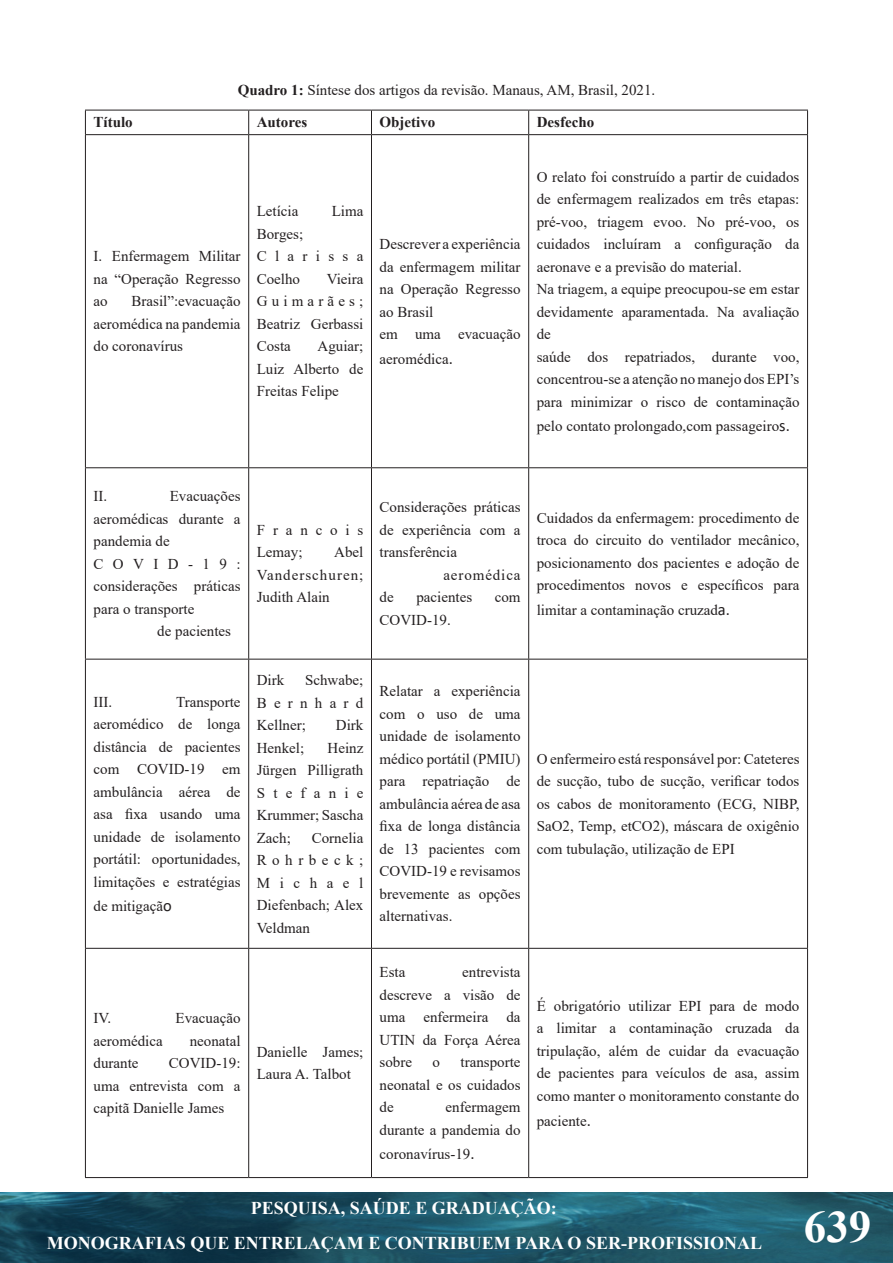
<style>
.page{position:relative;width:893px;height:1263px;background:#fff}
.page>*{position:absolute;margin:0;border:0;box-sizing:border-box;transform-origin:0 0}
.t1{font:700 45px "Times New Roman";color:#fff}
.t2{font:700 18px/35.5px "Times New Roman";color:#fff;text-align:center}
.t3{font:15px/22.5px "Times New Roman";color:#231f20;text-align:justify}
.t4{font:700 15px "Times New Roman";color:#231f20}
.t5{font:15px/22.5px "Times New Roman";letter-spacing:.555em;color:#231f20}
.t6{font:15px/22.5px "Times New Roman";letter-spacing:.525em;color:#231f20}
.t7{font:15px "Times New Roman";letter-spacing:.06em;color:#231f20}
.s1{font-weight:700}
.s2{font-family:"Calibri";font-size:16.5px}
</style>
<div class="page">
<img style="left:0;top:1193px;width:893px;height:70px">
<hr style="left:85px;top:110px;width:164px;height:1px;background:#231f20">
<svg style="left:85px;top:110px;width:1px;height:24px"></svg>
<hr style="left:249px;top:110px;width:122px;height:1px;background:#231f20">
<svg style="left:248px;top:110px;width:1px;height:24px"></svg>
<hr style="left:371px;top:110px;width:158px;height:1px;background:#231f20">
<svg style="left:371px;top:110px;width:1px;height:24px"></svg>
<hr style="left:529px;top:110px;width:279px;height:1px;background:#231f20">
<svg style="left:528px;top:110px;width:1px;height:24px"></svg>
<svg style="left:807px;top:110px;width:1px;height:24px"></svg>
<hr style="left:85px;top:134px;width:164px;height:1px;background:#231f20">
<hr style="left:85px;top:135px;width:1px;height:332px;background:#231f20">
<hr style="left:249px;top:134px;width:122px;height:1px;background:#231f20">
<hr style="left:248px;top:135px;width:1px;height:332px;background:#231f20">
<hr style="left:371px;top:134px;width:158px;height:1px;background:#231f20">
<hr style="left:371px;top:135px;width:1px;height:332px;background:#231f20">
<hr style="left:529px;top:134px;width:279px;height:1px;background:#231f20">
<hr style="left:528px;top:135px;width:1px;height:332px;background:#231f20">
<hr style="left:807px;top:135px;width:1px;height:332px;background:#231f20">
<hr style="left:85px;top:467px;width:164px;height:1px;background:#231f20">
<hr style="left:85px;top:468px;width:1px;height:191px;background:#231f20">
<hr style="left:249px;top:467px;width:122px;height:1px;background:#231f20">
<hr style="left:248px;top:468px;width:1px;height:191px;background:#231f20">
<hr style="left:371px;top:467px;width:158px;height:1px;background:#231f20">
<hr style="left:371px;top:468px;width:1px;height:191px;background:#231f20">
<hr style="left:529px;top:467px;width:279px;height:1px;background:#231f20">
<hr style="left:528px;top:468px;width:1px;height:191px;background:#231f20">
<hr style="left:807px;top:468px;width:1px;height:191px;background:#231f20">
<hr style="left:85px;top:659px;width:164px;height:1px;background:#231f20">
<hr style="left:85px;top:659px;width:1px;height:289px;background:#231f20">
<hr style="left:249px;top:659px;width:122px;height:1px;background:#231f20">
<hr style="left:248px;top:659px;width:1px;height:289px;background:#231f20">
<hr style="left:371px;top:659px;width:158px;height:1px;background:#231f20">
<hr style="left:371px;top:659px;width:1px;height:289px;background:#231f20">
<hr style="left:529px;top:659px;width:279px;height:1px;background:#231f20">
<hr style="left:528px;top:659px;width:1px;height:289px;background:#231f20">
<hr style="left:807px;top:659px;width:1px;height:289px;background:#231f20">
<hr style="left:85px;top:948px;width:164px;height:1px;background:#231f20">
<hr style="left:85px;top:949px;width:1px;height:228px;background:#231f20">
<hr style="left:249px;top:948px;width:122px;height:1px;background:#231f20">
<hr style="left:248px;top:949px;width:1px;height:228px;background:#231f20">
<hr style="left:371px;top:948px;width:158px;height:1px;background:#231f20">
<hr style="left:371px;top:949px;width:1px;height:228px;background:#231f20">
<hr style="left:529px;top:948px;width:279px;height:1px;background:#231f20">
<hr style="left:528px;top:949px;width:1px;height:228px;background:#231f20">
<hr style="left:807px;top:949px;width:1px;height:228px;background:#231f20">
<hr style="left:85px;top:1177px;width:164px;height:1px;background:#231f20">
<hr style="left:249px;top:1177px;width:122px;height:1px;background:#231f20">
<hr style="left:371px;top:1177px;width:158px;height:1px;background:#231f20">
<hr style="left:529px;top:1177px;width:279px;height:1px;background:#231f20">
<p class="t3" style="left:238px;top:78px;width:419px"><span class="s1">Quadro 1:</span> Síntese dos artigos da revisão. Manaus, AM, Brasil, 2021.</p>
<p class="t4" style="left:94px;top:112px;width:41px">Título</p>
<p class="t4" style="left:257px;top:112px;width:52px">Autores</p>
<p class="t4" style="left:380px;top:112px;width:57px">Objetivo</p>
<p class="t4" style="left:537px;top:112px;width:59px">Desfecho</p>
<p class="t3" style="left:94px;top:245px;width:149px">I. Enfermagem Militar na “Operação Regresso ao</p>
<p class="t3" style="left:94px;top:290px;width:149px;text-indent:38px">Brasil”:evacuação aeromédica na pandemia do coronavírus</p>
<p class="t3" style="left:257px;top:200px;width:43px">Letícia</p>
<p class="t3" style="left:332px;top:200px;width:33px">Lima</p>
<p class="t3" style="left:257px;top:222px;width:48px">Borges;</p>
<p class="t5" style="left:257px;top:245px;width:108px">Clarissa<br>Coelho</p>
<p class="t3" style="left:257px;top:267px;width:108px;text-indent:70px">Vieira Guimarães; Beatriz Gerbassi Costa</p>
<p class="t3" style="left:257px;top:335px;width:108px;text-indent:61px">Aguiar; Luiz Alberto de Freitas Felipe</p>
<p class="t3" style="left:380px;top:232px;width:143px">Descrever a experiência da enfermagem militar na Operação Regresso ao Brasil</p>
<p class="t3" style="left:380px;top:321px;width:143px;line-height:24.8px">em uma evacuação aeromédica<span class="s2">.</span></p>
<p class="t3" style="left:537px;top:165px;width:264px">O relato foi construído a partir de cuidados de enfermagem realizados em três etapas: pré-voo, triagem evoo. No pré-voo, os cuidados incluíram a configuração da aeronave e a previsão do material.</p>
<p class="t3" style="left:537px;top:277px;width:264px">Na triagem, a equipe preocupou-se em estar devidamente aparamentada. Na avaliação de</p>
<p class="t3" style="left:537px;top:345px;width:264px">saúde dos repatriados, durante voo, concentrou-se a atenção no manejo dos EPI’s para minimizar o risco de contaminação</p>
<p class="t3" style="left:537px;top:415px;width:255px">pelo contato prolongado,com passageiro<span class="s2">s.</span></p>
<p class="t3" style="left:94px;top:484px;width:149px;text-indent:76px">Evacuações aeromédicas durante a pandemia de</p>
<p class="t3" style="left:94px;top:552px;width:149px">COVID-19: considerações práticas para o transporte</p>
<p class="t3" style="left:157px;top:619px;width:75px">de pacientes</p>
<p class="t3" style="left:94px;top:484px;width:15px">II.</p>
<p class="t3" style="left:94px;top:690px;width:149px;text-indent:83px">Transporte aeromédico de longa distância de pacientes com COVID-19 em ambulância aérea de asa fixa usando uma unidade de isolamento portátil: oportunidades, limitações e estratégias</p>
<p class="t3" style="left:94px;top:894px;width:80px">de mitigaçã<span class="s2">o</span></p>
<p class="t3" style="left:94px;top:690px;width:20px">III.</p>
<p class="t6" style="left:257px;top:518px;width:108px">Francois<br>Lemay;</p>
<p class="t3" style="left:257px;top:541px;width:108px;text-indent:77px">Abel Vanderschuren; Judith Alain</p>
<p class="t3" style="left:257px;top:668px;width:29px">Dirk</p>
<p class="t3" style="left:257px;top:668px;width:108px;text-indent:48px">Schwabe; Bernhard Kellner;</p>
<p class="t3" style="left:336px;top:713px;width:29px">Dirk</p>
<p class="t3" style="left:257px;top:736px;width:108px;text-indent:71px">Heinz Jürgen Pilligrath Stefanie Krummer; Sascha Zach;</p>
<p class="t3" style="left:257px;top:736px;width:49px">Henkel;</p>
<p class="t3" style="left:257px;top:826px;width:108px;text-indent:55px">Cornelia Rohrbeck; Michael Diefenbach; Alex Veldman</p>
<p class="t3" style="left:94px;top:1006px;width:19px">IV.</p>
<p class="t3" style="left:176px;top:1006px;width:66px">Evacuação</p>
<p class="t3" style="left:94px;top:1029px;width:71px">aeromédica</p>
<p class="t3" style="left:190px;top:1029px;width:52px">neonatal</p>
<p class="t3" style="left:94px;top:1051px;width:46px">durante</p>
<p class="t3" style="left:94px;top:1051px;width:149px;text-indent:75px">COVID-19: uma entrevista com a capitã Danielle James</p>
<p class="t3" style="left:257px;top:1040px;width:108px">Danielle James;<br>Laura A. Talbot</p>
<p class="t3" style="left:380px;top:496px;width:143px">Considerações práticas de experiência com a transferência</p>
<p class="t7" style="left:443px;top:564px;width:79px">aeromédica</p>
<p class="t3" style="left:380px;top:586px;width:16px">de</p>
<p class="t3" style="left:416px;top:586px;width:57px">pacientes</p>
<p class="t3" style="left:495px;top:586px;width:27px">com</p>
<p class="t3" style="left:380px;top:608px;width:73px">COVID-19.</p>
<p class="t3" style="left:380px;top:680px;width:143px">Relatar a experiência com o uso de uma unidade de isolamento médico portátil (PMIU) para repatriação de ambulância aérea de asa fixa de longa distância de 13 pacientes com COVID-19 e revisamos brevemente as opções alternativas.</p>
<p class="t3" style="left:380px;top:960px;width:143px;text-indent:83px">entrevista descreve a visão de uma enfermeira da UTIN da Força Aérea sobre</p>
<p class="t3" style="left:380px;top:960px;width:27px">Esta</p>
<p class="t3" style="left:380px;top:1050px;width:143px;text-indent:81px">transporte neonatal e os cuidados de</p>
<p class="t3" style="left:433px;top:1050px;width:9px">o</p>
<p class="t3" style="left:380px;top:1095px;width:143px;text-align:right">enfermagem<br>durante a pandemia do</p>
<p class="t3" style="left:380px;top:1142px;width:96px">coronavírus-19<span class="s2">.</span></p>
<p class="t3" style="left:537px;top:506px;width:264px">Cuidados da enfermagem: procedimento de troca do circuito do ventilador mecânico, posicionamento dos pacientes e adoção de procedimentos novos e específicos para</p>
<p class="t3" style="left:537px;top:598px;width:195px">limitar a contaminação cruzad<span class="s2">a.</span></p>
<p class="t3" style="left:537px;top:747px;width:264px">O enfermeiro está responsável por: Cateteres de sucção, tubo de sucção, verificar todos os cabos de monitoramento (ECG, NIBP, SaO2, Temp, etCO2), máscara de oxigênio com tubulação, utilização de EPI</p>
<p class="t3" style="left:537px;top:994px;width:264px">É obrigatório utilizar EPI para de modo a limitar a contaminação cruzada da tripulação, além de cuidar da evacuação de pacientes para veículos de asa, assim como manter o monitoramento constante do</p>
<p class="t3" style="left:537px;top:1109px;width:56px">paciente<span class="s2">.</span></p>
<p class="t2" style="left:47px;top:1189px;width:717px">PESQUISA, SAÚDE E GRADUAÇÃO:<br>MONOGRAFIAS QUE ENTRELAÇAM E CONTRIBUEM PARA O SER-PROFISSIONAL</p>
<h1 class="t1" style="left:804px;top:1194px;width:69px">639</h1>
</div>
